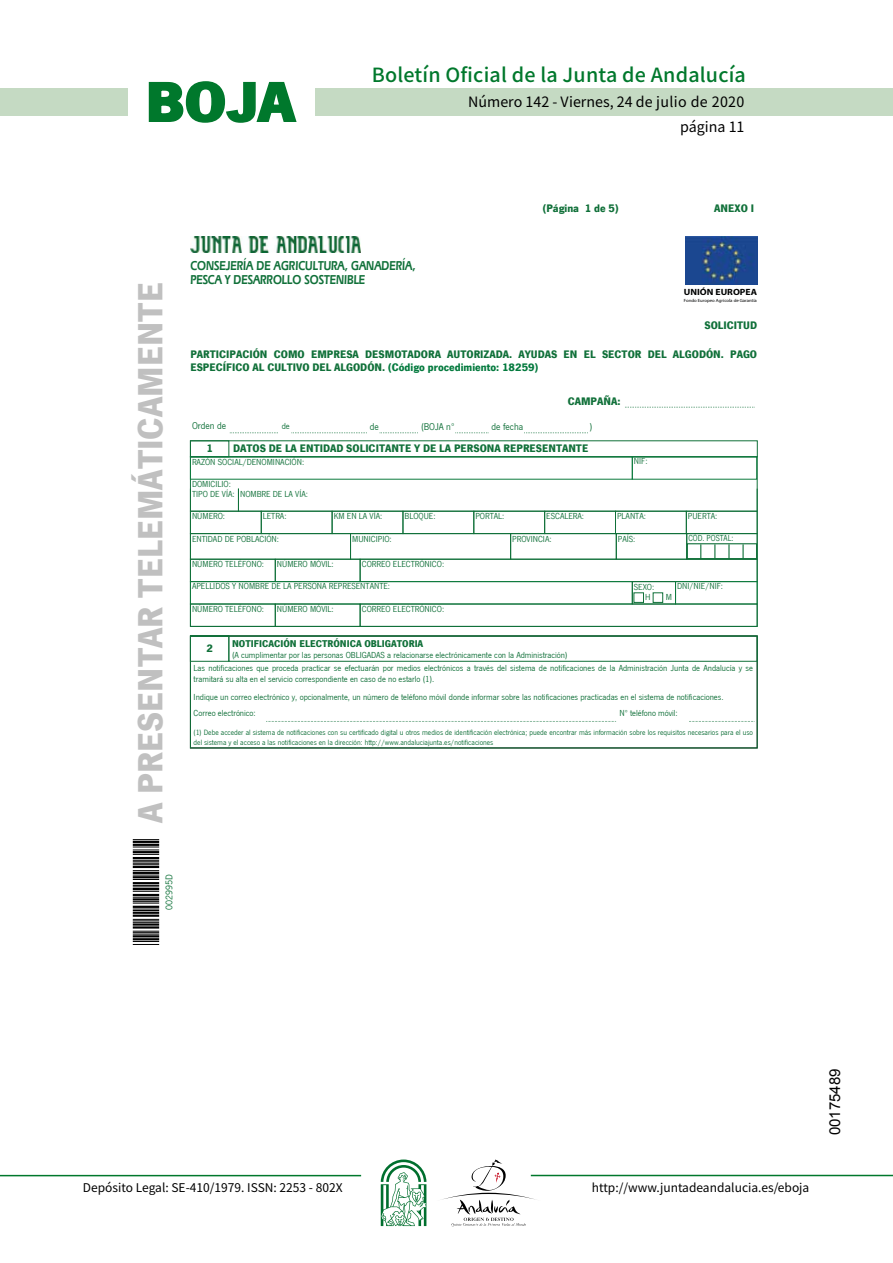
<style>
.page{position:relative;width:893px;height:1263px;background:#fff}
.page>*{position:absolute;margin:0;border:0;box-sizing:border-box;transform-origin:0 0}
.t1{font:700 57.75px "News Got T";color:#00782c;scale:1.14 1}
.t2{font:700 36.15px "News Got T";color:#c0c0c0}
.t3{font:500 19.5px "Noto Sans HK";letter-spacing:.01em;color:#00782c}
.t4{font:15px "Arial";color:#000}
.t5{font:14.25px/24.5px "Noto Sans HK";color:#000;text-align:right}
.t6{font:600 13.5px/13.5px "Eras IT Cby BT";color:#107039;scale:.8 1}
.t7{font:12px "Noto Sans HK";color:#000}
.t8{font:700 11.25px/13.5px "News Got T";color:#107039}
.t9{font:700 10.2px "News Got T";color:#107039}
.t10{font:10.2px "News Got T";color:#107039}
.t11{font:10.2px "News Got T";color:#0f7139}
.t12{font:9px/9.6px "News Got T";color:#107039}
.t13{font:700 9px "Myriad Pro";color:#010202;scale:1.07 1}
.t14{font:9px "News Got T";color:#107039;scale:.93 1}
.t15{font:7.95px/9.4px "News Got T";color:#107039}
.t16{font:4.5px "Myriad Pro";color:#010202;scale:1.07 1}
.s1{color:#047a3e}
</style>
<div class="page">
<div style="left:315px;top:88px;width:577px;height:28px;background:#c5dac3"></div>
<div style="left:0;top:88px;width:128px;height:28px;background:#c5dac3"></div>
<hr style="left:0;top:1175px;width:361px;height:1px;background:#00782c">
<hr style="left:531px;top:1175px;width:361px;height:1px;background:#00782c">
<svg style="left:148px;top:81px;width:149px;height:42px"></svg>
<svg style="left:442px;top:1159px;width:100px;height:67px"></svg>
<svg style="left:381px;top:1160px;width:45px;height:66px"></svg>
<img style="left:190px;top:237px;width:170px;height:16px">
<img style="left:685px;top:237px;width:72px;height:48px">
<svg style="left:625px;top:407px;width:130px;height:1px"></svg>
<svg style="left:230px;top:433px;width:48px;height:1px"></svg>
<svg style="left:291px;top:433px;width:76px;height:1px"></svg>
<svg style="left:380px;top:433px;width:38px;height:1px"></svg>
<svg style="left:455px;top:433px;width:33px;height:1px"></svg>
<svg style="left:524px;top:433px;width:64px;height:1px"></svg>
<svg style="left:190px;top:489px;width:1px;height:22px"></svg>
<svg style="left:757px;top:489px;width:1px;height:22px"></svg>
<svg style="left:238px;top:489px;width:1px;height:22px"></svg>
<div style="left:190px;top:511px;width:71px;height:23px;border:1px solid #107039"></div>
<div style="left:261px;top:511px;width:71px;height:23px;border:1px solid #107039"></div>
<div style="left:332px;top:511px;width:71px;height:23px;border:1px solid #107039"></div>
<div style="left:403px;top:511px;width:71px;height:23px;border:1px solid #107039"></div>
<div style="left:473px;top:511px;width:72px;height:23px;border:1px solid #107039"></div>
<div style="left:544px;top:511px;width:71px;height:23px;border:1px solid #107039"></div>
<div style="left:615px;top:511px;width:71px;height:23px;border:1px solid #107039"></div>
<div style="left:686px;top:511px;width:71px;height:23px;border:1px solid #107039"></div>
<div style="left:190px;top:533px;width:160px;height:26px;border:1px solid #107039"></div>
<div style="left:350px;top:533px;width:161px;height:26px;border:1px solid #107039"></div>
<div style="left:510px;top:533px;width:106px;height:26px;border:1px solid #107039"></div>
<div style="left:616px;top:533px;width:71px;height:26px;border:1px solid #107039"></div>
<div style="left:686px;top:533px;width:71px;height:26px;border:1px solid #107039"></div>
<div style="left:190px;top:559px;width:85px;height:23px;border:1px solid #107039"></div>
<div style="left:275px;top:559px;width:85px;height:23px;border:1px solid #107039"></div>
<div style="left:360px;top:559px;width:397px;height:23px;border:1px solid #107039"></div>
<div style="left:190px;top:581px;width:442px;height:23px;border:1px solid #0d7b3e"></div>
<div style="left:632px;top:581px;width:43px;height:23px;border:1px solid #107039"></div>
<div style="left:652px;top:593px;width:11px;height:10px;border:1px solid #107039"></div>
<div style="left:675px;top:581px;width:82px;height:23px;border:1px solid #0d7b3e"></div>
<div style="left:190px;top:604px;width:85px;height:23px;border:1px solid #107039"></div>
<div style="left:275px;top:604px;width:85px;height:23px;border:1px solid #107039"></div>
<div style="left:360px;top:604px;width:397px;height:23px;border:1px solid #107039"></div>
<svg style="left:189px;top:635px;width:569px;height:114px"></svg>
<div style="left:228px;top:636px;width:529px;height:26px;border:1px solid #107039"></div>
<svg style="left:266px;top:721px;width:350px;height:1px"></svg>
<svg style="left:689px;top:721px;width:65px;height:1px"></svg>
<svg style="left:133px;top:941px;width:26px;height:4px"></svg>
<hr style="left:133px;top:938px;width:26px;height:2px;background:#000">
<hr style="left:133px;top:935px;width:26px;height:2px;background:#000">
<svg style="left:133px;top:931px;width:26px;height:4px"></svg>
<hr style="left:133px;top:926px;width:26px;height:3px;background:#000">
<hr style="left:133px;top:923px;width:26px;height:3px;background:#000">
<svg style="left:133px;top:919px;width:26px;height:4px"></svg>
<hr style="left:133px;top:915px;width:26px;height:2px;background:#000">
<hr style="left:133px;top:912px;width:26px;height:2px;background:#000">
<svg style="left:133px;top:847px;width:26px;height:64px;background:#626262"></svg>
<hr style="left:133px;top:844px;width:26px;height:2px;background:#000">
<hr style="left:133px;top:841px;width:26px;height:2px;background:#000">
<svg style="left:133px;top:839px;width:26px;height:1px"></svg>
<div style="left:686px;top:543px;width:71px;height:16px;border:1px solid #107039"></div>
<svg style="left:700px;top:544px;width:1px;height:15px"></svg>
<svg style="left:714px;top:544px;width:1px;height:15px"></svg>
<svg style="left:728px;top:544px;width:1px;height:15px"></svg>
<svg style="left:742px;top:544px;width:1px;height:15px"></svg>
<h1 class="t1" style="left:145px;top:68px;width:133px">BOJA</h1>
<h3 class="t3" style="left:372px;top:64px;width:375px">Boletín Oficial de la Junta de Andalucía</h3>
<h3 class="t5" style="left:468px;top:90px;width:278px">Número 142 - Viernes, 24 de julio de 2020 página 11</h3>
<p class="t8" style="left:542px;top:202px;width:78px">(Página 1 de 5)</p>
<p class="t8" style="left:714px;top:201px;width:41px">ANEXO I</p>
<h2 class="t2" style="left:129px;top:823px;width:542px;rotate:-90deg">A PRESENTAR TELEMÁTICAMENTE</h2>
<h3 class="t6" style="left:190px;top:259px;width:283px">CONSEJERÍA DE AGRICULTURA, GANADERÍA,<br>PESCA Y DESARROLLO SOSTENIBLE</h3>
<p class="t13" style="left:684px;top:286px;width:70px">UNIÓN EUROPEA</p>
<p class="t16" style="left:683px;top:297px;width:70px">Fondo Europeo Agrícola de Garantía</p>
<p class="t8" style="left:704px;top:319px;width:54px">SOLICITUD</p>
<p class="t8" style="left:190px;top:347px;width:568px">PARTICIPACIÓN COMO EMPRESA DESMOTADORA AUTORIZADA. AYUDAS EN EL SECTOR DEL ALGODÓN. PAGO<br>ESPECÍFICO AL CULTIVO DEL ALGODÓN. <span class="s1">(Código procedimiento: 18259)</span></p>
<p class="t8" style="left:567px;top:394px;width:54px">CAMPAÑA:</p>
<p class="t10" style="left:192px;top:420px;width:36px">Orden de</p>
<p class="t12" style="left:282px;top:422px;width:10px">de</p>
<p class="t10" style="left:370px;top:421px;width:11px">de</p>
<p class="t10" style="left:421px;top:421px;width:35px">(BOJA nº</p>
<p class="t10" style="left:491px;top:421px;width:33px">de fecha</p>
<p class="t10" style="left:589px;top:421px;width:4px">)</p>
<p class="t8" style="left:233px;top:442px;width:356px">DATOS DE LA ENTIDAD SOLICITANTE Y DE LA PERSONA REPRESENTANTE</p>
<p class="t8" style="left:206px;top:442px;width:8px">1</p>
<p class="t12" style="left:192px;top:457px;width:114px">RAZÓN SOCIAL/DENOMINACIÓN:</p>
<p class="t12" style="left:634px;top:457px;width:15px">NIF:</p>
<p class="t12" style="left:192px;top:480px;width:117px">DOMICILIO:<br>TIPO DE VÍA: NOMBRE DE LA VÍA:</p>
<p class="t12" style="left:192px;top:512px;width:35px">NÚMERO:</p>
<p class="t12" style="left:263px;top:512px;width:25px">LETRA:</p>
<p class="t12" style="left:334px;top:512px;width:50px">KM EN LA VÍA:</p>
<p class="t12" style="left:404px;top:512px;width:32px">BLOQUE:</p>
<p class="t12" style="left:475px;top:512px;width:30px">PORTAL:</p>
<p class="t12" style="left:546px;top:512px;width:39px">ESCALERA:</p>
<p class="t12" style="left:617px;top:512px;width:30px">PLANTA:</p>
<p class="t12" style="left:688px;top:512px;width:31px">PUERTA:</p>
<p class="t12" style="left:192px;top:534px;width:88px">ENTIDAD DE POBLACIÓN:</p>
<p class="t12" style="left:352px;top:534px;width:41px">MUNICIPIO:</p>
<p class="t12" style="left:512px;top:534px;width:41px">PROVINCIA:</p>
<p class="t12" style="left:618px;top:534px;width:19px">PAÍS:</p>
<p class="t14" style="left:688px;top:533px;width:50px">CÓD. POSTAL:</p>
<p class="t12" style="left:192px;top:560px;width:73px">NÚMERO TELÉFONO:</p>
<p class="t12" style="left:277px;top:560px;width:58px">NÚMERO MÓVIL:</p>
<p class="t12" style="left:362px;top:560px;width:84px">CORREO ELECTRÓNICO:</p>
<p class="t12" style="left:192px;top:582px;width:199px">APELLIDOS Y NOMBRE DE LA PERSONA REPRESENTANTE:</p>
<p class="t12" style="left:645px;top:581px;width:11px;line-height:10.9px;text-indent:-11px">SEXO:<br>H</p>
<p class="t12" style="left:666px;top:593px;width:8px">M</p>
<p class="t12" style="left:677px;top:582px;width:47px">DNI/NIE/NIF:</p>
<p class="t12" style="left:192px;top:604px;width:73px">NÚMERO TELÉFONO:</p>
<p class="t12" style="left:277px;top:604px;width:58px">NÚMERO MÓVIL:</p>
<p class="t12" style="left:362px;top:604px;width:84px">CORREO ELECTRÓNICO:</p>
<p class="t8" style="left:206px;top:642px;width:8px">2</p>
<p class="t9" style="left:232px;top:637px;width:193px">NOTIFICACIÓN ELECTRÓNICA OBLIGATORIA</p>
<p class="t12" style="left:194px;top:648px;width:561px;line-height:13.4px;text-indent:38px">(A cumplimentar por las personas OBLIGADAS a relacionarse electrónicamente con la Administración)<br>Las notificaciones que proceda practicar se efectuarán por medios electrónicos a través del sistema de notificaciones de la Administración Junta de Andalucía y se</p>
<p class="t12" style="left:194px;top:670px;width:531px;line-height:18px">tramitará su alta en el servicio correspondiente en caso de no estarlo (1).<br>Indique un correo electrónico y, opcionalmente, un número de teléfono móvil donde informar sobre las notificaciones practicadas en el sistema de notificaciones.</p>
<p class="t12" style="left:194px;top:709px;width:64px">Correo electrónico:</p>
<p class="t12" style="left:619px;top:709px;width:60px">Nº teléfono móvil:</p>
<p class="t15" style="left:194px;top:728px;width:561px">(1) Debe acceder al sistema de notificaciones con su certificado digital u otros medios de identificación electrónica; puede encontrar más información sobre los requisitos necesarios para el uso del sistema y el acceso a las notificaciones en la dirección: http://www.andaluciajunta.es/notificaciones</p>
<p class="t11" style="left:163px;top:910px;width:37px;rotate:-90deg">002995D</p>
<h3 class="t7" style="left:83px;top:1181px;width:261px">Depósito Legal: SE-410/1979. ISSN: 2253 - 802X</h3>
<h3 class="t7" style="left:592px;top:1181px;width:219px">http://www.juntadeandalucia.es/eboja</h3>
<h3 class="t4" style="left:825px;top:1135px;width:68px;rotate:-90deg">00175489</h3>
</div>
